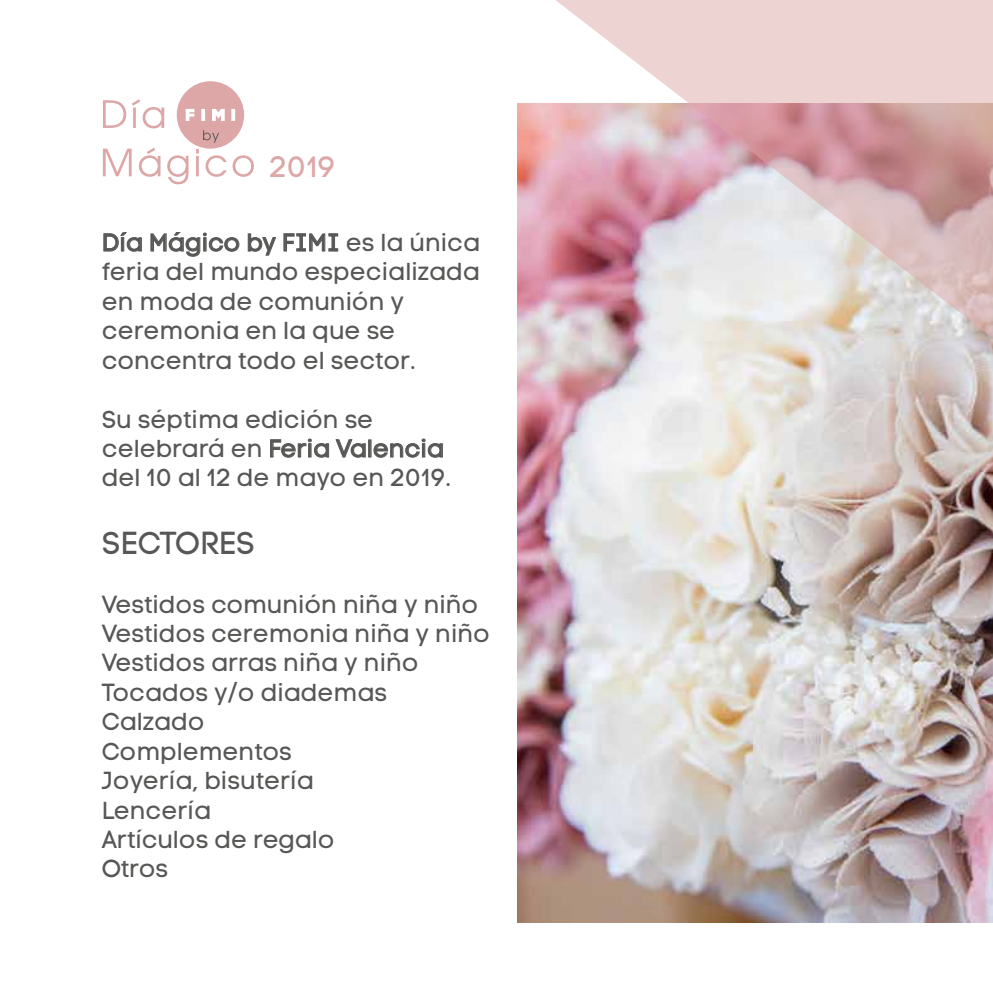
<style>
.page{position:relative;width:993px;height:993px;background:#fff}
.page>*{position:absolute;margin:0;border:0;box-sizing:border-box;transform-origin:0 0}
.t1{font:31.5px "Code Pro LC";color:#575756}
.t2{font:29.4px "Code Pro LC";color:#dda7a7}
.t3{font:24.5px/29.4px "Code Pro LC";color:#575756}
</style>
<div class="page">
<svg style="left:103px;top:232px;width:39px;height:19px"></svg>
<svg style="left:151px;top:232px;width:88px;height:25px"></svg>
<svg style="left:248px;top:233px;width:28px;height:22px"></svg>
<svg style="left:283px;top:233px;width:55px;height:18px"></svg>
<svg style="left:270px;top:438px;width:59px;height:19px"></svg>
<svg style="left:335px;top:439px;width:30px;height:18px"></svg>
<div style="left:368px;top:439px;width:3px;height:18px;border:1px solid #575756"></div>
<svg style="left:373px;top:438px;width:69px;height:19px"></svg>
<svg style="left:103px;top:100px;width:23px;height:28px"></svg>
<svg style="left:132px;top:99px;width:32px;height:29px"></svg>
<svg style="left:103px;top:149px;width:29px;height:27px"></svg>
<svg style="left:139px;top:148px;width:21px;height:29px"></svg>
<svg style="left:167px;top:155px;width:21px;height:29px"></svg>
<hr style="left:196px;top:156px;width:3px;height:20px;background:#dda7a7">
<svg style="left:196px;top:149px;width:3px;height:4px"></svg>
<svg style="left:205px;top:155px;width:49px;height:22px"></svg>
<div style="left:177px;top:81px;width:67px;height:68px;background:#dda7a7;border-radius:50%"></div>
<svg style="left:186px;top:109px;width:49px;height:12px"></svg>
<svg style="left:203px;top:130px;width:16px;height:13px"></svg>
<img style="left:518px;top:391px;width:474px;height:531px">
<svg style="left:518px;top:0;width:474px;height:391px"></svg>
<p class="t2" style="left:269px;top:150px;width:68px">2019</p>
<p class="t3" style="left:102px;top:228px;width:379px">Día Mágico by FIMI es la única feria del mundo especializada en moda de comunión y ceremonia en la que se concentra todo el sector.</p>
<p class="t3" style="left:102px;top:404px;width:350px">Su séptima edición se celebrará en Feria Valencia del 10 al 12 de mayo en 2019.</p>
<p class="t1" style="left:102px;top:524px;width:154px">SECTORES</p>
<p class="t3" style="left:102px;top:589px;width:389px">Vestidos comunión niña y niño<br>Vestidos ceremonia niña y niño<br>Vestidos arras niña y niño<br>Tocados y/o diademas<br>Calzado<br>Complementos<br>Joyería, bisutería<br>Lencería<br>Artículos de regalo<br>Otros</p>
</div>
